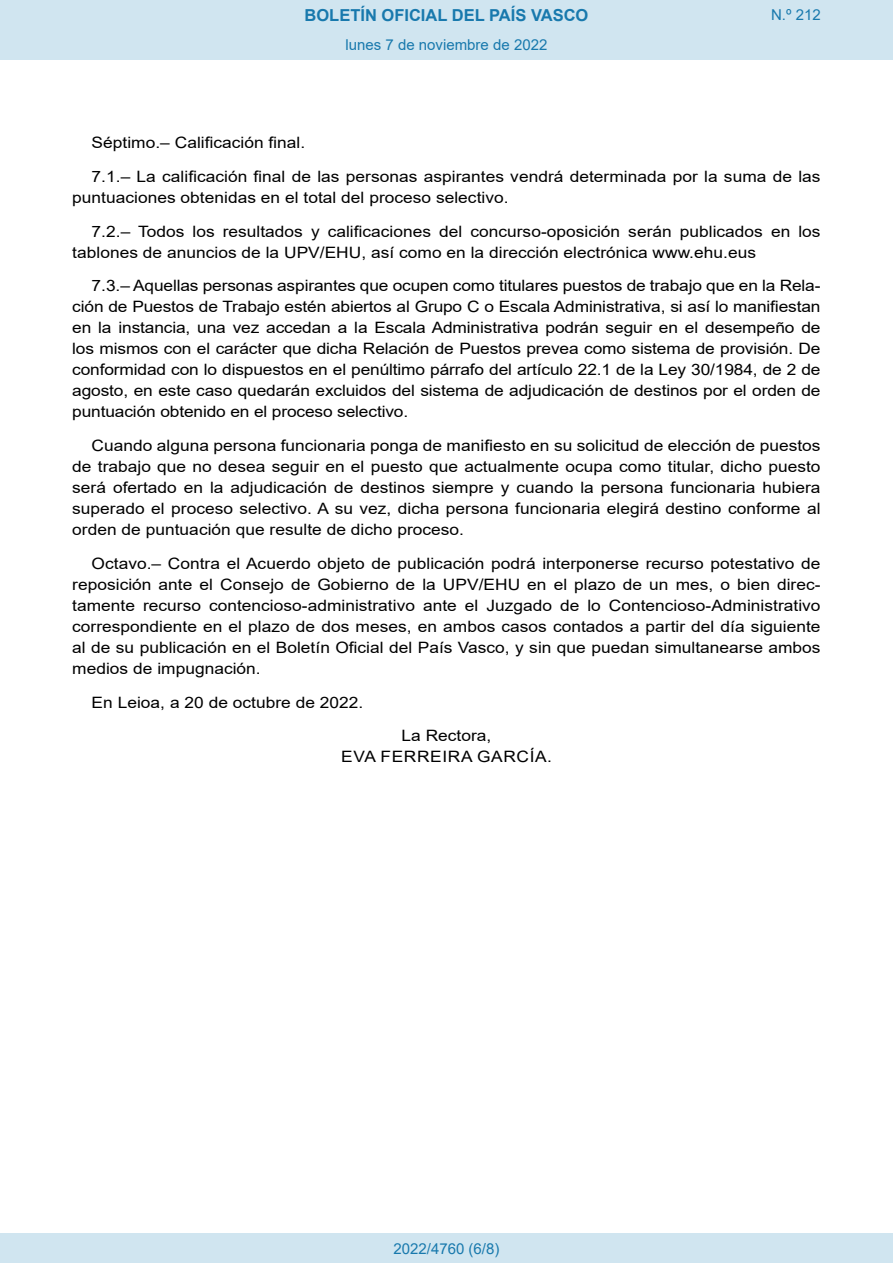
<style>
.page{position:relative;width:893px;height:1263px;background:#fff}
.page>*{position:absolute;margin:0;border:0;box-sizing:border-box;transform-origin:0 0}
.t1{font:700 16.5px "Arial";color:#1879ad}
.BOPVDetalle{font:15.6px/21px "Arial";color:#000;text-align:justify;scale:1.11 1}
.BOPVFirmaLugFec{font:15.6px "Arial";color:#000;scale:1.11 1}
.BOPVNombreLehen1{font:15.6px "Arial";letter-spacing:.035em;color:#000;scale:1.11 1}
.BOPVPuestoLehen1{font:15.6px "Arial";color:#000;scale:1.11 1}
.Paginacion_Centro{font:15px "Arial";color:#1879ad}
</style>
<div class="page">
<div style="left:0;top:0;width:893px;height:60px;background:#d0e5f0"></div>
<div style="left:0;top:1233px;width:893px;height:30px;background:#d0e5f0"></div>
<p class="t1" style="left:305px;top:3px;width:285px">BOLETÍN OFICIAL DEL PAÍS VASCO</p>
<p class="Paginacion_Centro" style="left:346px;top:35px;width:203px">lunes 7 de noviembre de 2022</p>
<p class="Paginacion_Centro" style="left:771px;top:5px;width:51px">N.º 212</p>
<p class="BOPVDetalle" style="left:92px;top:132px;width:194px">Séptimo.– Calificación final.</p>
<p class="BOPVDetalle" style="left:72px;top:166px;width:676px;text-indent:19px">7.1.– La calificación final de las personas aspirantes vendrá determinada por la suma de las puntuaciones obtenidas en el total del proceso selectivo.</p>
<p class="BOPVDetalle" style="left:72px;top:221px;width:676px;text-indent:19px">7.2.– Todos los resultados y calificaciones del concurso-oposición serán publicados en los tablones de anuncios de la UPV/EHU, así como en la dirección electrónica www.ehu.eus</p>
<p class="BOPVDetalle" style="left:72px;top:275px;width:676px;text-indent:19px">7.3.– Aquellas personas aspirantes que ocupen como titulares puestos de trabajo que en la Rela&shy;ción de Puestos de Trabajo estén abiertos al Grupo C o Escala Administrativa, si así lo manifiestan en la instancia, una vez accedan a la Escala Administrativa podrán seguir en el desempeño de los mismos con el carácter que dicha Relación de Puestos prevea como sistema de provisión. De conformidad con lo dispuestos en el penúltimo párrafo del artículo 22.1 de la Ley 30/1984, de 2 de agosto, en este caso quedarán excluidos del sistema de adjudicación de destinos por el orden de puntuación obtenido en el proceso selectivo.</p>
<p class="BOPVDetalle" style="left:72px;top:435px;width:676px;text-indent:19px">Cuando alguna persona funcionaria ponga de manifiesto en su solicitud de elección de puestos de trabajo que no desea seguir en el puesto que actualmente ocupa como titular, dicho puesto será ofertado en la adjudicación de destinos siempre y cuando la persona funcionaria hubiera superado el proceso selectivo. A su vez, dicha persona funcionaria elegirá destino conforme al orden de puntuación que resulte de dicho proceso.</p>
<p class="BOPVDetalle" style="left:72px;top:553px;width:676px;text-indent:19px">Octavo.– Contra el Acuerdo objeto de publicación podrá interponerse recurso potestativo de reposición ante el Consejo de Gobierno de la UPV/EHU en el plazo de un mes, o bien direc&shy;tamente recurso contencioso-administrativo ante el Juzgado de lo Contencioso-Administrativo correspondiente en el plazo de dos meses, en ambos casos contados a partir del día siguiente al de su publicación en el Boletín Oficial del País Vasco, y sin que puedan simultanearse ambos medios de impugnación.</p>
<p class="BOPVFirmaLugFec" style="left:92px;top:691px;width:246px">En Leioa, a 20 de octubre de 2022.</p>
<p class="BOPVPuestoLehen1" style="left:402px;top:725px;width:82px">La Rectora,</p>
<p class="BOPVNombreLehen1" style="left:341px;top:746px;width:191px">EVA FERREIRA GARCÍA.</p>
<p class="Paginacion_Centro" style="left:393px;top:1238px;width:107px">2022/4760 (6/8)</p>
</div>
